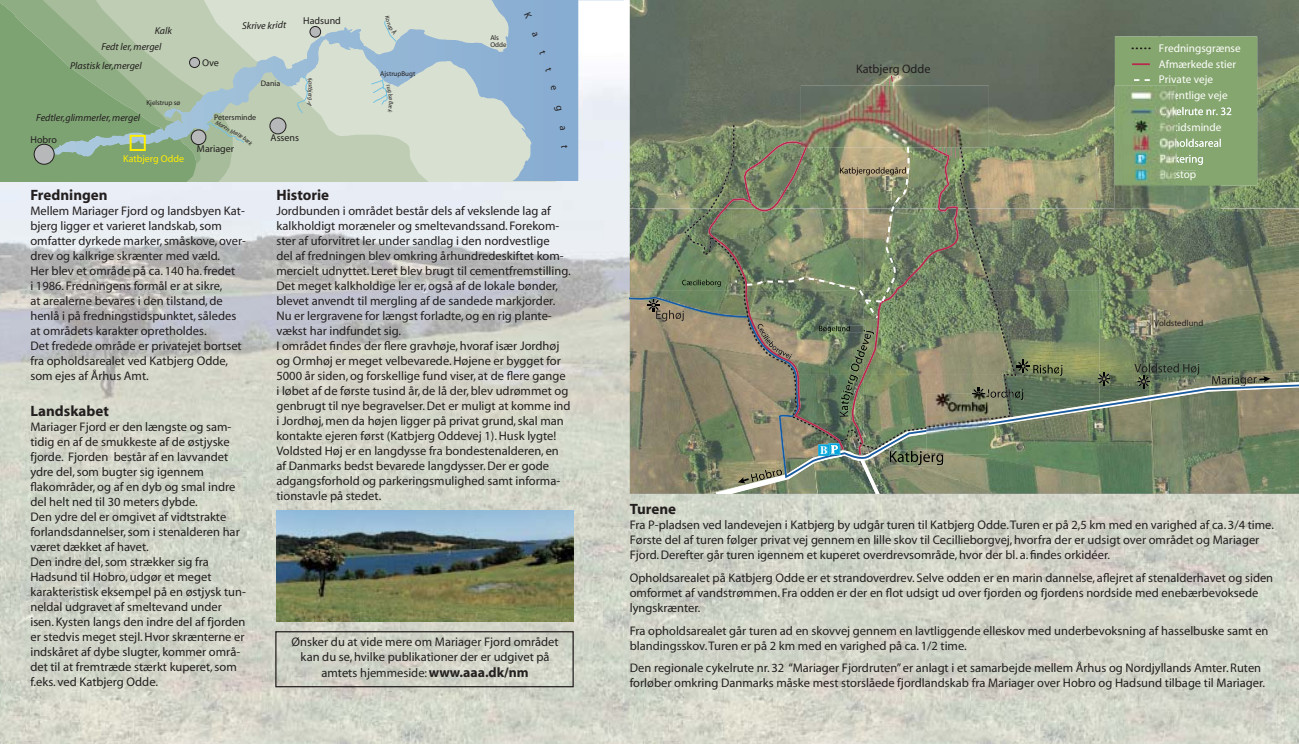
<style>
.page{position:relative;width:1299px;height:744px;background:#fff}
.page>*{position:absolute;margin:0;border:0;box-sizing:border-box;transform-origin:0 0}
.t1{font:700 15px "Myriad";color:#231f1f}
.t2{font:12.5px/15px "Myriad";color:#231f1f}
.t3{font:12.38px "Myriad";color:#231f1f}
.t4{font:700 11.38px "Times";color:#fff}
.t5{font:11.25px/15.9px "Myriad";color:#fdfefc}
.t6{font:italic 10px/16.5px "Myriad";color:#231f1f}
.t7{font:10px "Myriad";color:#231f1f}
.t8{font:10px "Myriad";color:#feee00}
.t9{font:8.75px "Myriad";color:#231f1f}
.t10{font:8px "Myriad";color:#231f1f}
.t11{font:7px/7px "Myriad";color:#231f1f}
.s1{font-weight:700;font-size:13.75px}
</style>
<div class="page">
<hr style="left:0;top:743px;width:1298px;height:1px;background:#c2ccc2">
<img style="left:630px;top:142px;width:668px;height:601px">
<img style="left:0;top:1px;width:630px;height:742px">
<img style="left:276px;top:510px;width:297px;height:111px">
<div style="left:275px;top:631px;width:298px;height:56px;border:1px solid #231f1f"></div>
<img style="left:1113px;top:142px;width:63px;height:66px">
<img style="left:629px;top:208px;width:669px;height:15px">
<img style="left:654px;top:208px;width:554px;height:88px">
<img style="left:629px;top:0;width:529px;height:142px">
<img style="left:1158px;top:0;width:140px;height:91px">
<img style="left:1220px;top:91px;width:78px;height:117px">
<img style="left:1176px;top:185px;width:44px;height:23px">
<svg style="left:984px;top:478px;width:314px;height:15px;background:#768568"></svg>
<svg style="left:1095px;top:187px;width:2px;height:14px"></svg>
<svg style="left:629px;top:296px;width:669px;height:182px;background:#798568"></svg>
<img style="left:1134px;top:363px;width:55px;height:9px">
<svg style="left:1190px;top:364px;width:9px;height:11px"></svg>
<svg style="left:1137px;top:375px;width:12px;height:13px"></svg>
<svg style="left:1097px;top:372px;width:13px;height:13px"></svg>
<svg style="left:876px;top:76px;width:27px;height:10px"></svg>
<img style="left:1211px;top:372px;width:87px;height:4px">
<img style="left:1211px;top:375px;width:45px;height:1px">
<svg style="left:1211px;top:376px;width:87px;height:11px"></svg>
<img style="left:656px;top:310px;width:18px;height:11px">
<svg style="left:984px;top:251px;width:32px;height:198px;background:#768068"></svg>
<svg style="left:1114px;top:36px;width:143px;height:149px;background:#89a775"></svg>
<img style="left:675px;top:125px;width:309px;height:368px">
<svg style="left:0;top:0;width:578px;height:181px;background:#acc2b4"></svg>
<p class="t6" style="left:101px;top:23px;width:72px;text-indent:53px">Kalk<br>Fedt ler, mergel</p>
<p class="t6" style="left:70px;top:58px;width:73px">Plastisk ler,mergel</p>
<p class="t11" style="left:146px;top:99px;width:35px">Kjelstrup sø</p>
<p class="t6" style="left:36px;top:110px;width:105px">Fedtler,glimmerler, mergel</p>
<p class="t7" style="left:31px;top:136px;width:28px">Hobro</p>
<p class="t8" style="left:123px;top:155px;width:62px">Katbjerg Odde</p>
<p class="t6" style="left:242px;top:18px;width:46px">Skrive kridt</p>
<p class="t7" style="left:303px;top:17px;width:39px">Hadsund</p>
<p class="t10" style="left:261px;top:80px;width:21px">Dania</p>
<p class="t10" style="left:214px;top:114px;width:44px">Petersminde</p>
<p class="t7" style="left:197px;top:145px;width:39px">Mariager</p>
<p class="t7" style="left:270px;top:134px;width:30px">Assens</p>
<p class="t11" style="left:380px;top:71px;width:37px">AjstrupBugt</p>
<p class="t11" style="left:490px;top:34px;width:18px">Als<br>Odde</p>
<p class="t1" style="left:30px;top:189px;width:79px">Fredningen</p>
<p class="t2" style="left:30px;top:204px;width:217px">Mellem Mariager Fjord og landsbyen Kat&shy;bjerg ligger et varieret landskab, som omfatter dyrkede marker, småskove, over&shy;drev og kalkrige skrænter med væld.<br>Her blev et område på ca. 140 ha. fredet<br>i 1986. Fredningens formål er at sikre,<br>at arealerne bevares i den tilstand, de henlå i på fredningstidspunktet, således at områdets karakter opretholdes.<br>Det fredede område er privatejet bortset fra opholdsarealet ved Katbjerg Odde, som ejes af Århus Amt.</p>
<p class="t1" style="left:30px;top:405px;width:80px">Landskabet</p>
<p class="t2" style="left:30px;top:420px;width:217px">Mariager Fjord er den længste og sam&shy;tidig en af de smukkeste af de østjyske fjorde. Fjorden består af en lavvandet ydre del, som bugter sig igennem flakområder, og af en dyb og smal indre del helt ned til 30 meters dybde.<br>Den ydre del er omgivet af vidtstrakte forlandsdannelser, som i stenalderen har været dækket af havet.<br>Den indre del, som strækker sig fra Hadsund til Hobro, udgør et meget karakteristisk eksempel på en østjysk tun&shy;neldal udgravet af smeltevand under isen. Kysten langs den indre del af fjorden er stedvis meget stejl. Hvor skrænterne er indskåret af dybe slugter, kommer områ&shy;det til at fremtræde stærkt kuperet, som f.eks. ved Katbjerg Odde.</p>
<p class="t1" style="left:276px;top:189px;width:54px">Historie</p>
<p class="t2" style="left:276px;top:204px;width:296px">Jordbunden i området består dels af vekslende lag af kalkholdigt moræneler og smeltevandssand. Forekom&shy;ster af uforvitret ler under sandlag i den nordvestlige<br>del af fredningen blev omkring århundredeskiftet kom&shy;mercielt udnyttet. Leret blev brugt til cementfremstilling.<br>Det meget kalkholdige ler er, også af de lokale bønder, blevet anvendt til mergling af de sandede markjorder.<br>Nu er lergravene for længst forladte, og en rig plante&shy;vækst har indfundet sig.<br>I området findes der flere gravhøje, hvoraf især Jordhøj og Ormhøj er meget velbevarede. Højene er bygget for 5000 år siden, og forskellige fund viser, at de flere gange i løbet af de første tusind år, de lå der, blev udrømmet og genbrugt til nye begravelser. Det er muligt at komme ind i Jordhøj, men da højen ligger på privat grund, skal man kontakte ejeren først (Katbjerg Oddevej 1). Husk lygte!<br>Voldsted Høj er en langdysse fra bondestenalderen, en af Danmarks bedst bevarede langdysser. Der er gode adgangsforhold og parkeringsmulighed samt informa&shy;tionstavle på stedet.</p>
<p class="t2" style="left:291px;top:634px;width:269px;text-align:center">Ønsker du at vide mere om Mariager Fjord området kan du se, hvilke publikationer der er udgivet på</p>
<p class="t2" style="left:321px;top:666px;width:209px">amtets hjemmeside: <span class="s1">www.aaa.dk/nm</span></p>
<p class="t3" style="left:856px;top:64px;width:76px">Katbjerg Odde</p>
<p class="t4" style="left:820px;top:446px;width:9px">B</p>
<p class="t5" style="left:1158px;top:41px;width:83px">Fredningsgrænse<br>Afmærkede stier<br>Private veje</p>
<p class="t5" style="left:1173px;top:88px;width:56px">entlige veje</p>
<p class="t5" style="left:1174px;top:120px;width:49px">tidsminde</p>
<p class="t5" style="left:1175px;top:167px;width:22px">stop</p>
<p class="t9" style="left:1154px;top:320px;width:51px">Voldstedlund</p>
<p class="t1" style="left:629px;top:503px;width:48px">Turene</p>
<p class="t2" style="left:629px;top:518px;width:645px">Fra P-pladsen ved landevejen i Katbjerg by udgår turen til Katbjerg Odde. Turen er på 2,5 km med en varighed af ca. 3/4 time.<br>Første del af turen følger privat vej gennem en lille skov til Cecillieborgvej, hvorfra der er udsigt over området og Mariager<br>Fjord. Derefter går turen igennem et kuperet overdrevsområde, hvor der bl. a. findes orkidéer.</p>
<p class="t2" style="left:629px;top:571px;width:645px">Opholdsarealet på Katbjerg Odde er et strandoverdrev. Selve odden er en marin dannelse, aflejret af stenalderhavet og siden omformet af vandstrømmen. Fra odden er der en flot udsigt ud over fjorden og fjordens nordside med enebærbevoksede lyngskrænter.</p>
<p class="t2" style="left:629px;top:623px;width:640px">Fra opholdsarealet går turen ad en skovvej gennem en lavtliggende elleskov med underbevoksning af hasselbuske samt en blandingsskov. Turen er på 2 km med en varighed på ca. 1/2 time.</p>
<p class="t2" style="left:629px;top:661px;width:636px">Den regionale cykelrute nr. 32 “Mariager Fjordruten” er anlagt i et samarbejde mellem Århus og Nordjyllands Amter. Ruten forløber omkring Danmarks måske mest storslåede fjordlandskab fra Mariager over Hobro og Hadsund tilbage til Mariager.</p>
</div>
